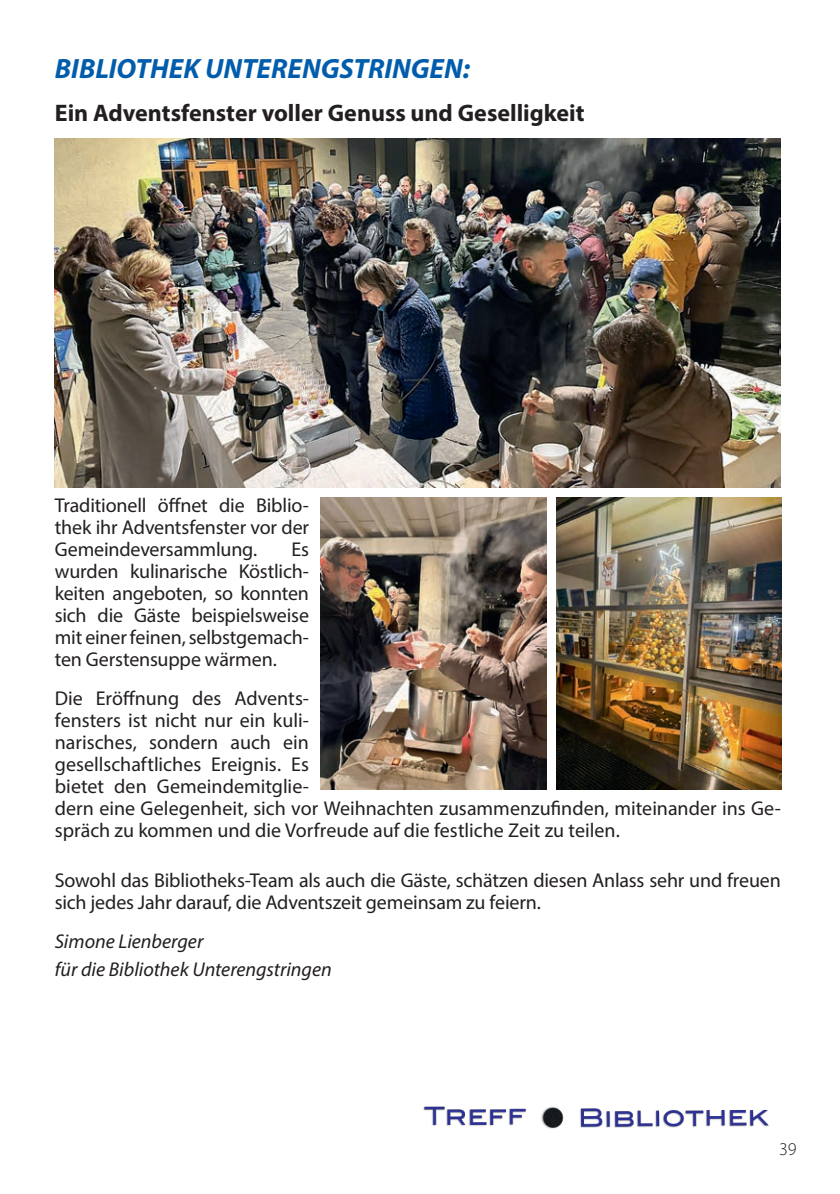
<style>
.page{position:relative;width:840px;height:1194px;background:#fff}
.page>*{position:absolute;margin:0;border:0;box-sizing:border-box;transform-origin:0 0}
.Grundtext{font:italic 700 28px "Myriad Pro";color:#015dac}
.Grundtext-2{font:700 24px "Myriad Pro";color:#231f20}
.Grundtext-3{font:20px/22px "Myriad Pro";letter-spacing:-.005em;color:#231f20;text-align:justify}
.Grundtext-4{font:italic 20px "Myriad Pro";color:#231f20}
.t1{font:300 18px "Myriad Pro";color:#231f20}
</style>
<div class="page">
<img style="left:55px;top:139px;width:725px;height:348px">
<img style="left:556px;top:497px;width:225px;height:292px">
<img style="left:320px;top:497px;width:226px;height:292px">
<img style="left:423px;top:1106px;width:346px;height:23px">
<p class="Grundtext" style="left:55px;top:50px;width:417px">BIBLIOTHEK UNTERENGSTRINGEN:</p>
<p class="Grundtext-2" style="left:55px;top:97px;width:531px">Ein Adventsfenster voller Genuss und Geselligkeit</p>
<p class="Grundtext-3" style="left:55px;top:494px;width:256px">Traditionell öffnet die Biblio&shy;thek ihr Adventsfenster vor der Gemeindeversammlung.</p>
<p class="Grundtext-3" style="left:55px;top:538px;width:256px;text-indent:236px">Es wurden kulinarische Köstlich&shy;keiten angeboten, so konnten sich die Gäste beispielsweise mit einer feinen, selbstgemach&shy;ten Gerstensuppe wärmen.</p>
<p class="Grundtext-3" style="left:55px;top:687px;width:727px;text-align:left">Die Eröffnung des Advents-<br>fensters ist nicht nur ein kuli-<br>narisches, sondern auch ein<br>gesellschaftliches Ereignis. Es<br>bietet den Gemeindemitglie-<br>dern eine Gelegenheit, sich vor Weihnachten zusammenzufinden, miteinander ins Ge&shy;spräch zu kommen und die Vorfreude auf die festliche Zeit zu teilen.</p>
<p class="Grundtext-3" style="left:55px;top:869px;width:727px">Sowohl das Bibliotheks-Team als auch die Gäste, schätzen diesen Anlass sehr und freuen sich jedes Jahr darauf, die Adventszeit gemeinsam zu feiern.</p>
<p class="Grundtext-4" style="left:55px;top:929px;width:150px">Simone Lienberger</p>
<p class="Grundtext-4" style="left:55px;top:957px;width:278px">für die Bibliothek Unterengstringen</p>
<p class="t1" style="left:779px;top:1138px;width:19px">39</p>
</div>
